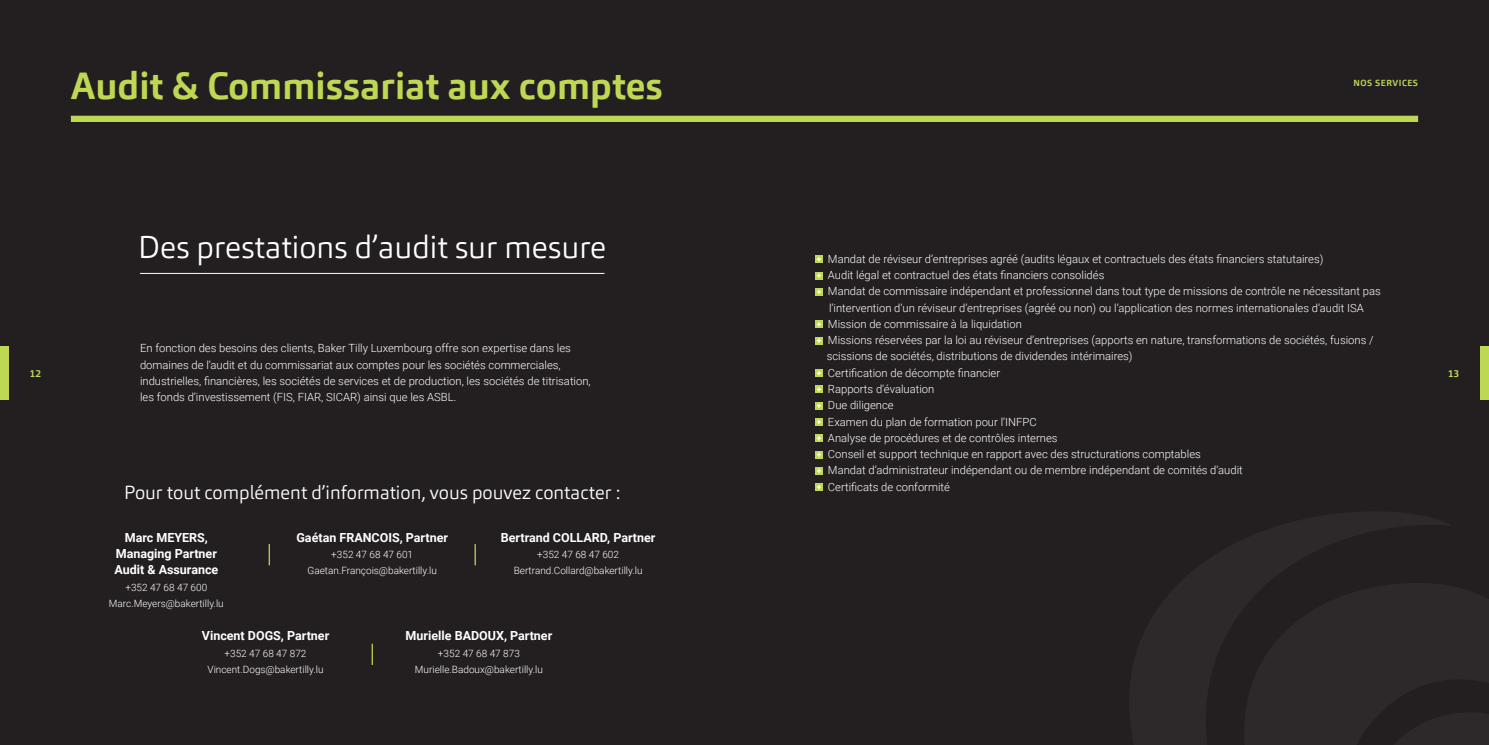
<style>
.page{position:relative;width:1489px;height:745px;background:#fff}
.page>*{position:absolute;margin:0;border:0;box-sizing:border-box;transform-origin:0 0}
.t1{font:700 37.5px "Carnac W03";color:#bfd854}
.t2{font:300 31.25px "Carnac";color:#fff}
.t3{font:300 18.75px "Carnac";color:#fff}
.t4{font:700 12.5px "Roboto";color:#fff}
.t5{font:300 11.25px/16.2px "Roboto";color:#fff}
.t6{font:300 10px "Roboto";color:#fff}
.t7{font:700 10px "Carnac W03";color:#bfd854}
.t8{font:700 8.75px "Carnac W03";letter-spacing:.06em;color:#bfd854}
</style>
<div class="page">
<div style="left:0;top:0;width:1488px;height:744px;background:#231f20"></div>
<div style="left:71px;top:116px;width:1346px;height:6px;background:#bfd854"></div>
<svg style="left:269px;top:544px;width:1px;height:21px"></svg>
<hr style="left:474px;top:543px;width:2px;height:22px;background:#bfd854">
<hr style="left:371px;top:643px;width:2px;height:21px;background:#bfd854">
<svg style="left:815px;top:255px;width:7px;height:8px"></svg>
<svg style="left:816px;top:257px;width:5px;height:4px"></svg>
<svg style="left:815px;top:272px;width:7px;height:7px"></svg>
<svg style="left:816px;top:273px;width:5px;height:4px"></svg>
<div style="left:815px;top:288px;width:7px;height:7px;background:#bfd854"></div>
<svg style="left:816px;top:289px;width:5px;height:5px"></svg>
<svg style="left:815px;top:320px;width:7px;height:8px"></svg>
<svg style="left:816px;top:322px;width:5px;height:4px"></svg>
<svg style="left:815px;top:337px;width:7px;height:7px"></svg>
<svg style="left:816px;top:338px;width:5px;height:4px"></svg>
<div style="left:815px;top:369px;width:7px;height:7px;background:#bfd854"></div>
<svg style="left:816px;top:371px;width:5px;height:4px"></svg>
<svg style="left:815px;top:385px;width:7px;height:8px"></svg>
<svg style="left:816px;top:387px;width:5px;height:4px"></svg>
<svg style="left:815px;top:402px;width:7px;height:7px"></svg>
<svg style="left:816px;top:403px;width:5px;height:4px"></svg>
<div style="left:815px;top:418px;width:7px;height:7px;background:#bfd854"></div>
<svg style="left:816px;top:419px;width:5px;height:5px"></svg>
<div style="left:815px;top:434px;width:7px;height:7px;background:#bfd854"></div>
<svg style="left:816px;top:436px;width:5px;height:4px"></svg>
<svg style="left:815px;top:451px;width:7px;height:7px"></svg>
<svg style="left:816px;top:452px;width:5px;height:4px"></svg>
<svg style="left:815px;top:467px;width:7px;height:7px"></svg>
<svg style="left:816px;top:468px;width:5px;height:4px"></svg>
<div style="left:815px;top:483px;width:7px;height:7px;background:#bfd854"></div>
<svg style="left:816px;top:485px;width:5px;height:4px"></svg>
<div style="left:0;top:345px;width:9px;height:54px;background:#bfd854"></div>
<div style="left:1479px;top:345px;width:9px;height:54px;background:#bfd854"></div>
<hr style="left:140px;top:273px;width:464px;height:1px;background:#fff">
<p class="t1" style="left:71px;top:62px;width:593px">Audit &amp; Commissariat aux comptes</p>
<p class="t8" style="left:1353px;top:77px;width:66px">NOS SERVICES</p>
<p class="t2" style="left:138px;top:227px;width:469px">Des prestations d’audit sur mesure</p>
<p class="t5" style="left:828px;top:250px;width:497px">Mandat de réviseur d’entreprises agréé (audits légaux et contractuels des états financiers statutaires)</p>
<p class="t5" style="left:828px;top:266px;width:278px">Audit légal et contractuel des états financiers consolidés</p>
<p class="t5" style="left:828px;top:282px;width:554px">Mandat de commissaire indépendant et professionnel dans tout type de missions de contrôle ne nécessitant pas</p>
<p class="t5" style="left:829px;top:299px;width:536px">l’intervention d’un réviseur d’entreprises (agréé ou non) ou l’application des normes internationales d’audit ISA</p>
<p class="t5" style="left:828px;top:315px;width:195px">Mission de commissaire à la liquidation</p>
<p class="t5" style="left:828px;top:331px;width:547px">Missions réservées par la loi au réviseur d’entreprises (apports en nature, transformations de sociétés, fusions /</p>
<p class="t5" style="left:826px;top:347px;width:307px">scissions de sociétés, distributions de dividendes intérimaires)</p>
<p class="t5" style="left:828px;top:364px;width:174px">Certification de décompte financier</p>
<p class="t5" style="left:828px;top:380px;width:108px">Rapports d’évaluation</p>
<p class="t5" style="left:828px;top:396px;width:67px">Due diligence</p>
<p class="t5" style="left:828px;top:412px;width:210px">Examen du plan de formation pour l’INFPC</p>
<p class="t5" style="left:828px;top:429px;width:231px">Analyse de procédures et de contrôles internes</p>
<p class="t5" style="left:828px;top:445px;width:374px">Conseil et support technique en rapport avec des structurations comptables</p>
<p class="t5" style="left:828px;top:461px;width:416px">Mandat d’administrateur indépendant ou de membre indépendant de comités d’audit</p>
<p class="t5" style="left:828px;top:477px;width:124px">Certificats de conformité</p>
<p class="t5" style="left:140px;top:339px;width:452px">En fonction des besoins des clients, Baker Tilly Luxembourg offre son expertise dans les domaines de l’audit et du commissariat aux comptes pour les sociétés commerciales, industrielles, financières, les sociétés de services et de production, les sociétés de titrisation, les fonds d’investissement (FIS, FIAR, SICAR) ainsi que les ASBL.</p>
<p class="t7" style="left:30px;top:367px;width:13px">12</p>
<p class="t7" style="left:1447px;top:367px;width:13px">13</p>
<p class="t3" style="left:124px;top:480px;width:497px">Pour tout complément d’information, vous pouvez contacter :</p>
<p class="t4" style="left:125px;top:528px;width:85px">Marc MEYERS,</p>
<p class="t4" style="left:116px;top:544px;width:103px">Managing Partner</p>
<p class="t4" style="left:114px;top:561px;width:105px">Audit &amp; Assurance</p>
<p class="t6" style="left:125px;top:579px;width:83px">+352 47 68 47 600</p>
<p class="t6" style="left:109px;top:596px;width:116px">Marc.Meyers@bakertilly.lu</p>
<p class="t4" style="left:296px;top:528px;width:153px">Gaétan FRANCOIS, Partner</p>
<p class="t6" style="left:331px;top:547px;width:83px">+352 47 68 47 601</p>
<p class="t6" style="left:307px;top:563px;width:131px">Gaetan.François@bakertilly.lu</p>
<p class="t4" style="left:501px;top:528px;width:156px">Bertrand COLLARD, Partner</p>
<p class="t6" style="left:537px;top:547px;width:83px">+352 47 68 47 602</p>
<p class="t6" style="left:513px;top:563px;width:130px">Bertrand.Collard@bakertilly.lu</p>
<p class="t4" style="left:202px;top:626px;width:129px">Vincent DOGS, Partner</p>
<p class="t6" style="left:224px;top:645px;width:83px">+352 47 68 47 872</p>
<p class="t6" style="left:207px;top:662px;width:117px">Vincent.Dogs@bakertilly.lu</p>
<p class="t4" style="left:405px;top:626px;width:148px">Murielle BADOUX, Partner</p>
<p class="t6" style="left:438px;top:645px;width:83px">+352 47 68 47 873</p>
<p class="t6" style="left:415px;top:662px;width:129px">Murielle.Badoux@bakertilly.lu</p>
</div>
